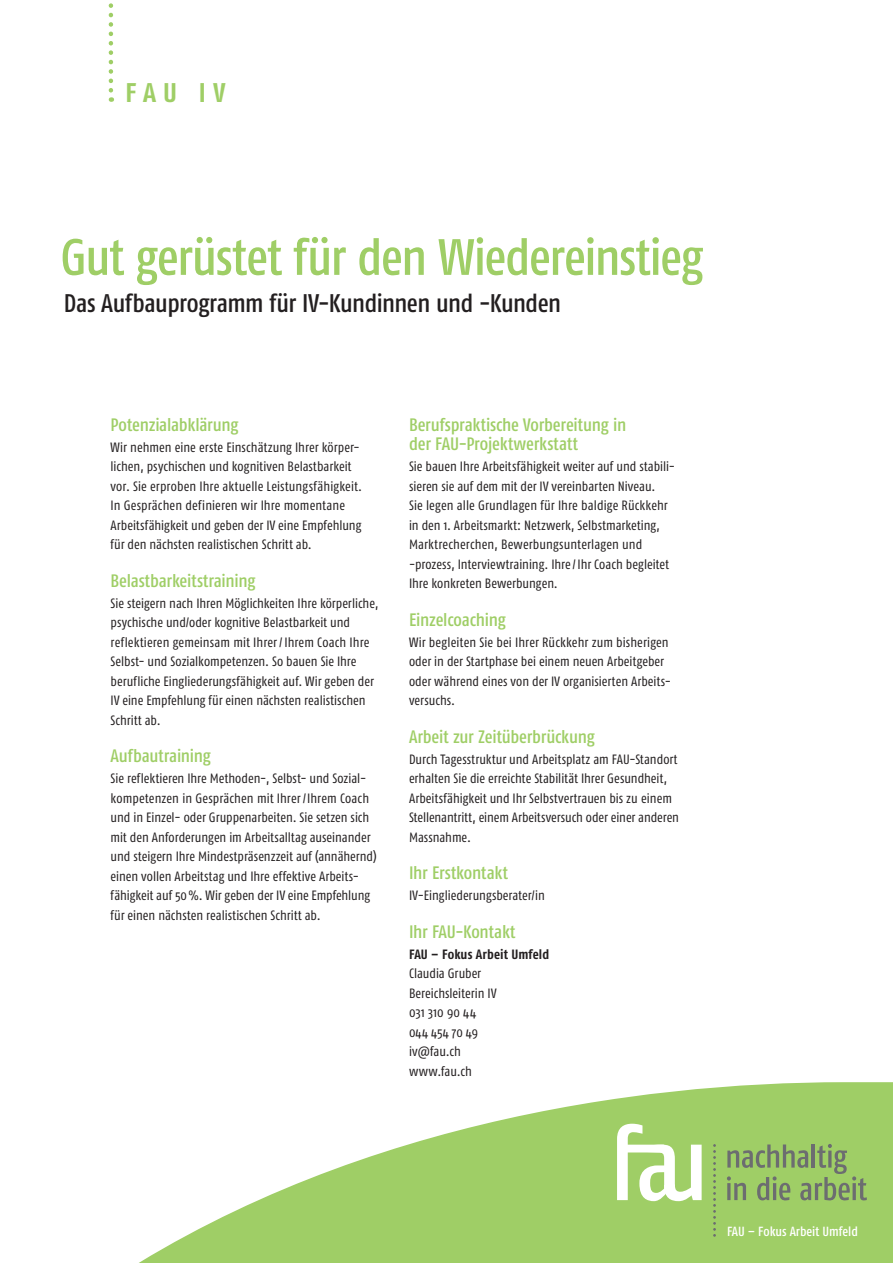
<style>
.page{position:relative;width:893px;height:1263px;background:#fff}
.page>*{position:absolute;margin:0;border:0;box-sizing:border-box;transform-origin:0 0}
.t1{font:500 51px "Fago Co";letter-spacing:-.025em;color:#9fce66}
.t2{font:700 27px "Fago Co";color:#9fce66}
.t3{font:500 25.5px "Fago Co";letter-spacing:-.02em;color:#231f20}
.t4{font:500 18px/19.5px "Fago Co";letter-spacing:-.015em;color:#9fce66}
.t5{font:13.5px/19.5px "Fago Co";color:#231f20}
.t6{font:700 13.5px "Fago Co";letter-spacing:.005em;color:#231f20}
.t7{font:500 13.2px "Fago Co";letter-spacing:-.005em;color:#fff}
</style>
<div class="page">
<svg style="left:139px;top:1082px;width:754px;height:181px;fill:#9fce66"></svg>
<svg style="left:617px;top:1124px;width:85px;height:77px"></svg>
<svg style="left:713px;top:1144px;width:2px;height:92px"></svg>
<svg style="left:727px;top:1144px;width:140px;height:56px"></svg>
<svg style="left:109px;top:3px;width:4px;height:87px"></svg>
<h2 class="t2" style="left:125px;top:77px;width:101px">FAU IV</h2>
<h1 class="t1" style="left:60px;top:228px;width:644px">Gut gerüstet für den Wiedereinstieg</h1>
<h3 class="t3" style="left:64px;top:289px;width:499px">Das Aufbauprogramm für IV-Kundinnen und -Kunden</h3>
<h3 class="t4" style="left:111px;top:414px;width:129px">Potenzialabklärung</h3>
<p class="t5" style="left:111px;top:437px;width:253px">Wir nehmen eine erste Einschätzung Ihrer körper&shy;lichen, psychischen und kognitiven Belastbarkeit vor. Sie erproben Ihre aktuelle Leistungsfähigkeit.<br>In Gesprächen definieren wir Ihre momentane Arbeitsfähigkeit und geben der IV eine Empfehlung für den nächsten realistischen Schritt ab.</p>
<h3 class="t4" style="left:111px;top:570px;width:146px">Belastbarkeitstraining</h3>
<p class="t5" style="left:111px;top:593px;width:269px">Sie steigern nach Ihren Möglichkeiten Ihre körperliche, psychische und/oder kognitive Belastbarkeit und reflektieren gemeinsam mit Ihrer / Ihrem Coach Ihre Selbst- und Sozialkompetenzen. So bauen Sie Ihre berufliche Eingliederungsfähigkeit auf. Wir geben der IV eine Empfehlung für einen nächsten realistischen Schritt ab.</p>
<h3 class="t4" style="left:111px;top:746px;width:102px">Aufbautraining</h3>
<p class="t5" style="left:111px;top:769px;width:268px">Sie reflektieren Ihre Methoden-, Selbst- und Sozial-- kompetenzen in Gesprächen mit Ihrer /Ihrem Coach und in Einzel- oder Gruppenarbeiten. Sie setzen sich mit den Anforderungen im Arbeitsalltag auseinander und steigern Ihre Mindestpräsenzzeit auf (annähernd) einen vollen Arbeitstag und Ihre effektive Arbeits&shy;fähigkeit auf 50%. Wir geben der IV eine Empfehlung für einen nächsten realistischen Schritt ab.</p>
<h3 class="t4" style="left:409px;top:414px;width:219px">Berufspraktische Vorbereitung in der FAU-Projektwerkstatt</h3>
<p class="t5" style="left:409px;top:457px;width:268px">Sie bauen Ihre Arbeitsfähigkeit weiter auf und stabili&shy;sieren sie auf dem mit der IV vereinbarten Niveau.<br>Sie legen alle Grundlagen für Ihre baldige Rückkehr in den 1. Arbeitsmarkt: Netzwerk, Selbstmarketing, Marktrecherchen, Bewerbungsunterlagen und -prozess, Interviewtraining. Ihre /Ihr Coach begleitet Ihre konkreten Bewerbungen.</p>
<h3 class="t4" style="left:409px;top:609px;width:98px">Einzelcoaching</h3>
<p class="t5" style="left:409px;top:632px;width:263px">Wir begleiten Sie bei Ihrer Rückkehr zum bisherigen oder in der Startphase bei einem neuen Arbeitgeber oder während eines von der IV organisierten Arbeits&shy;versuchs.</p>
<h3 class="t4" style="left:409px;top:726px;width:187px">Arbeit zur Zeitüberbrückung</h3>
<p class="t5" style="left:409px;top:749px;width:271px">Durch Tagesstruktur und Arbeitsplatz am FAU-Standort erhalten Sie die erreichte Stabilität Ihrer Gesundheit, Arbeitsfähigkeit und Ihr Selbstvertrauen bis zu einem Stellenantritt, einem Arbeitsversuch oder einer anderen Massnahme.</p>
<h3 class="t4" style="left:409px;top:863px;width:101px">Ihr Erstkontakt</h3>
<p class="t5" style="left:409px;top:886px;width:137px">IV-Eingliederungsberater/in</p>
<h3 class="t4" style="left:409px;top:921px;width:108px">Ihr FAU-Kontakt</h3>
<p class="t6" style="left:409px;top:946px;width:142px">FAU – Fokus Arbeit Umfeld</p>
<p class="t5" style="left:409px;top:963px;width:89px">Claudia Gruber<br>Bereichsleiterin IV<br>031 310 90 44<br>044 454 70 49 iv@fau.ch www.fau.ch</p>
<p class="t7" style="left:727px;top:1224px;width:132px">FAU – Fokus Arbeit Umfeld</p>
</div>
